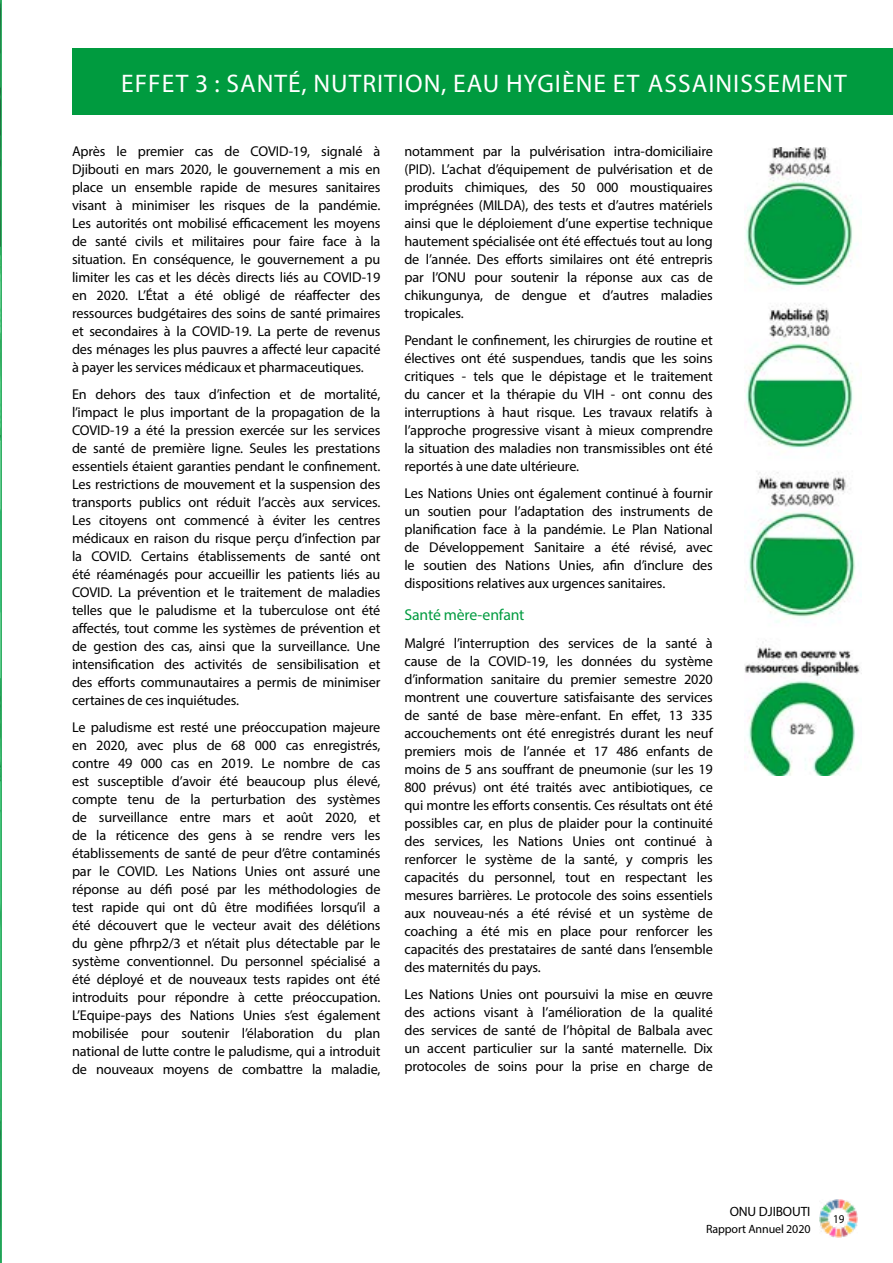
<style>
.page{position:relative;width:893px;height:1263px;background:#fff}
.page>*{position:absolute;margin:0;border:0;box-sizing:border-box;transform-origin:0 0}
.t1{font:25.5px "Myriad Pro";letter-spacing:.04em;color:#fff}
.t2{font:15.75px "Myriad Pro";letter-spacing:-.01em;color:#009b3f}
.t3{font:14.25px/18px "Myriad Pro";letter-spacing:-.01em;color:#000;text-align:justify}
.t4{font:13.5px "Myriad Pro";letter-spacing:-.01em;color:#000}
.t5{font:12px "Myriad Pro";letter-spacing:-.01em;color:#000}
.t6{font:12px "Myriad Pro";letter-spacing:-.01em;color:#000;scale:.92 1}
</style>
<div class="page">
<img style="left:820px;top:1200px;width:38px;height:38px">
<div style="left:72px;top:48px;width:821px;height:66px;background:#009b3f"></div>
<hr style="left:0;top:0;width:1px;height:1263px;background:#009b3f">
<img style="left:745px;top:147px;width:115px;height:629px">
<h1 class="t1" style="left:121px;top:67px;width:727px">EFFET 3 : SANTÉ, NUTRITION, EAU HYGIÈNE ET ASSAINISSEMENT</h1>
<p class="t3" style="left:72px;top:142px;width:310px">Après le premier cas de COVID-19, signalé à Djibouti en mars 2020, le gouvernement a mis en place un ensemble rapide de mesures sanitaires visant à minimiser les risques de la pandémie.<br>Les autorités ont mobilisé efficacement les moyens de santé civils et militaires pour faire face à la situation. En conséquence, le gouvernement a pu limiter les cas et les décès directs liés au COVID-19 en 2020. L’État a été obligé de réaffecter des ressources budgétaires des soins de santé primaires et secondaires à la COVID-19. La perte de revenus des ménages les plus pauvres a affecté leur capacité à payer les services médicaux et pharmaceutiques.</p>
<p class="t3" style="left:72px;top:385px;width:310px">En dehors des taux d’infection et de mortalité, l’impact le plus important de la propagation de la COVID-19 a été la pression exercée sur les services de santé de première ligne. Seules les prestations essentiels étaient garanties pendant le confinement.<br>Les restrictions de mouvement et la suspension des transports publics ont réduit l’accès aux services.<br>Les citoyens ont commencé à éviter les centres médicaux en raison du risque perçu d’infection par la COVID. Certains établissements de santé ont été réaménagés pour accueillir les patients liés au COVID. La prévention et le traitement de maladies telles que le paludisme et la tuberculose ont été affectés, tout comme les systèmes de prévention et de gestion des cas, ainsi que la surveillance. Une intensification des activités de sensibilisation et des efforts communautaires a permis de minimiser certaines de ces inquiétudes.</p>
<p class="t3" style="left:72px;top:718px;width:310px">Le paludisme est resté une préoccupation majeure en 2020, avec plus de 68 000 cas enregistrés, contre 49 000 cas en 2019. Le nombre de cas est susceptible d’avoir été beaucoup plus élevé, compte tenu de la perturbation des systèmes de surveillance entre mars et août 2020, et de la réticence des gens à se rendre vers les établissements de santé de peur d’être contaminés par le COVID. Les Nations Unies ont assuré une réponse au défi posé par les méthodologies de test rapide qui ont dû être modifiées lorsqu’il a été découvert que le vecteur avait des délétions du gène pfhrp2/3 et n’était plus détectable par le système conventionnel. Du personnel spécialisé a été déployé et de nouveaux tests rapides ont été introduits pour répondre à cette préoccupation.<br>L’Equipe-pays des Nations Unies s’est également mobilisée pour soutenir l’élaboration du plan national de lutte contre le paludisme, qui a introduit de nouveaux moyens de combattre la maladie,</p>
<p class="t3" style="left:404px;top:142px;width:310px">notamment par la pulvérisation intra-domiciliaire (PID). L’achat d’équipement de pulvérisation et de produits chimiques, des 50 000 moustiquaires imprégnées (MILDA), des tests et d’autres matériels ainsi que le déploiement d’une expertise technique hautement spécialisée ont été effectués tout au long de l’année. Des efforts similaires ont été entrepris par l’ONU pour soutenir la réponse aux cas de chikungunya, de dengue et d’autres maladies tropicales.</p>
<p class="t3" style="left:404px;top:331px;width:310px">Pendant le confinement, les chirurgies de routine et électives ont été suspendues, tandis que les soins critiques - tels que le dépistage et le traitement du cancer et la thérapie du VIH - ont connu des interruptions à haut risque. Les travaux relatifs à l’approche progressive visant à mieux comprendre la situation des maladies non transmissibles ont été reportés à une date ultérieure.</p>
<p class="t3" style="left:404px;top:484px;width:310px">Les Nations Unies ont également continué à fournir un soutien pour l’adaptation des instruments de planification face à la pandémie. Le Plan National de Développement Sanitaire a été révisé, avec le soutien des Nations Unies, afin d’inclure des dispositions relatives aux urgences sanitaires.</p>
<p class="t2" style="left:404px;top:604px;width:122px">Santé mère-enfant</p>
<p class="t3" style="left:404px;top:634px;width:310px">Malgré l’interruption des services de la santé à cause de la COVID-19, les données du système d’information sanitaire du premier semestre 2020 montrent une couverture satisfaisante des services de santé de base mère-enfant. En effet, 13 335 accouchements ont été enregistrés durant les neuf premiers mois de l’année et 17 486 enfants de moins de 5 ans souffrant de pneumonie (sur les 19<br>800 prévus) ont été traités avec antibiotiques, ce qui montre les efforts consentis. Ces résultats ont été possibles car, en plus de plaider pour la continuité des services, les Nations Unies ont continué à renforcer le système de la santé, y compris les capacités du personnel, tout en respectant les mesures barrières. Le protocole des soins essentiels aux nouveau-nés a été révisé et un système de coaching a été mis en place pour renforcer les capacités des prestataires de santé dans l’ensemble des maternités du pays.</p>
<p class="t3" style="left:404px;top:985px;width:310px">Les Nations Unies ont poursuivi la mise en œuvre des actions visant à l’amélioration de la qualité des services de santé de l’hôpital de Balbala avec un accent particulier sur la santé maternelle. Dix protocoles de soins pour la prise en charge de</p>
<p class="t4" style="left:730px;top:1203px;width:82px">ONU DJIBOUTI</p>
<p class="t5" style="left:706px;top:1221px;width:106px">Rapport Annuel 2020</p>
<p class="t6" style="left:833px;top:1212px;width:14px">19</p>
</div>
